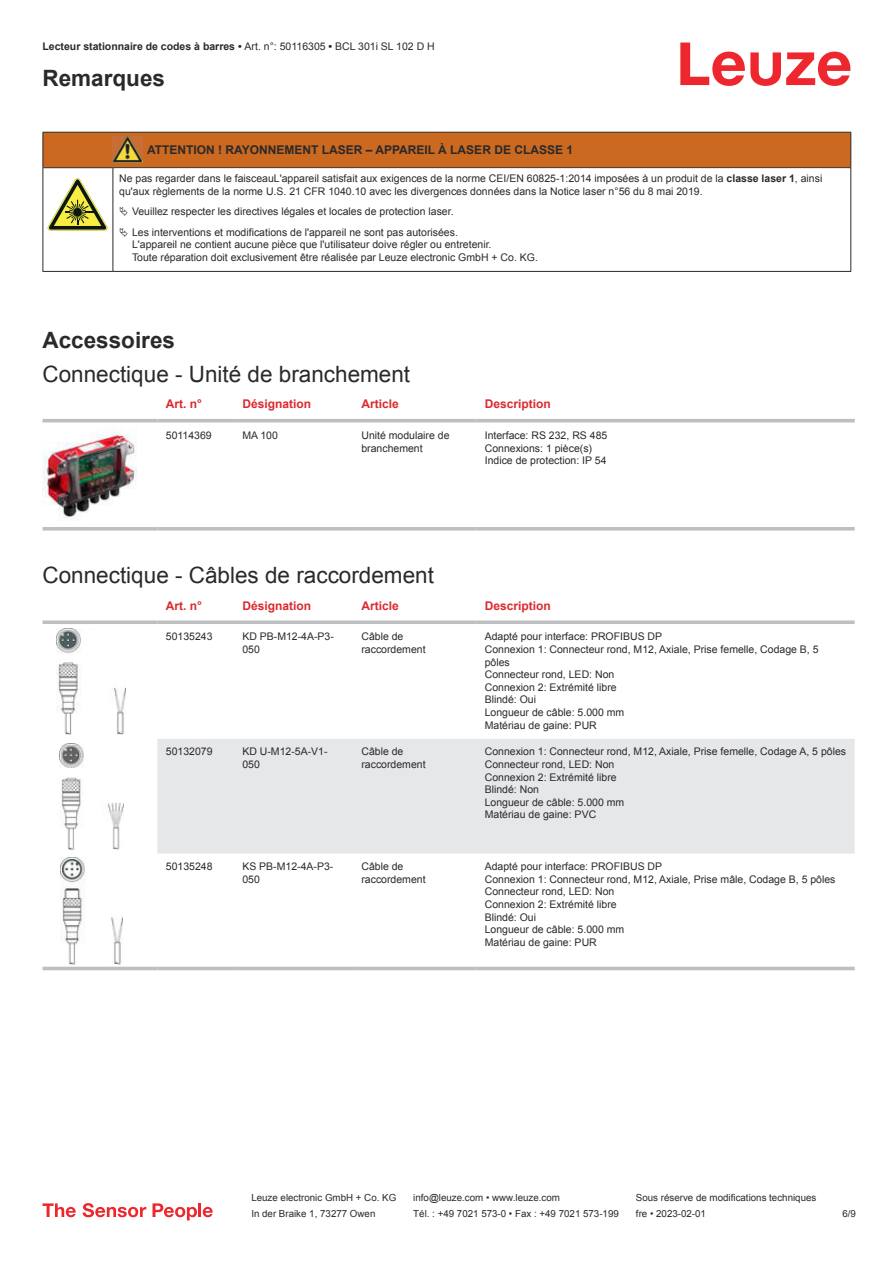
<style>
.page{position:relative;width:893px;height:1263px;background:#fff}
.page>*{position:absolute;margin:0;border:0;box-sizing:border-box;transform-origin:0 0}
.t1{font:22.5px "Arial";color:#2b292a}
.t2{font:700 22.5px "Arial";color:#2b292a}
.t3{font:700 12px "Arial";color:#db2a30}
.t4{font:700 12px "Arial";color:#2b292a}
.t5{font:10.5px/12.6px "Arial";color:#2b292a}
.t6{font:700 10.5px "Arial";color:#2b292a}
.t7{font:9.75px "Arial";color:#2b292a}
.s1{font-weight:400}
.s2{font-weight:700}
</style>
<div class="page">
<svg style="left:680px;top:43px;width:170px;height:43px"></svg>
<svg style="left:43px;top:422px;width:812px;height:1px"></svg>
<hr style="left:43px;top:419px;width:114px;height:3px;background:#bdbfc1">
<hr style="left:157px;top:419px;width:77px;height:3px;background:#bdbfc1">
<hr style="left:234px;top:419px;width:119px;height:3px;background:#bdbfc1">
<hr style="left:353px;top:419px;width:123px;height:3px;background:#bdbfc1">
<hr style="left:476px;top:419px;width:379px;height:3px;background:#bdbfc1">
<svg style="left:43px;top:527px;width:114px;height:4px"></svg>
<svg style="left:157px;top:527px;width:77px;height:4px"></svg>
<svg style="left:234px;top:527px;width:119px;height:4px"></svg>
<svg style="left:353px;top:527px;width:123px;height:4px"></svg>
<svg style="left:476px;top:527px;width:379px;height:4px;background:#c3c5c7"></svg>
<img style="left:43px;top:429px;width:94px;height:89px">
<svg style="left:43px;top:634px;width:812px;height:337px"></svg>
<div style="left:157px;top:739px;width:698px;height:115px;background:#e6e7e9"></div>
<svg style="left:43px;top:620px;width:114px;height:4px"></svg>
<svg style="left:157px;top:620px;width:77px;height:4px"></svg>
<svg style="left:234px;top:620px;width:119px;height:4px"></svg>
<svg style="left:353px;top:620px;width:123px;height:4px"></svg>
<svg style="left:476px;top:620px;width:379px;height:4px;background:#c4c6c8"></svg>
<hr style="left:43px;top:967px;width:114px;height:3px;background:#bdbfc1">
<hr style="left:157px;top:967px;width:77px;height:3px;background:#bdbfc1">
<hr style="left:234px;top:967px;width:119px;height:3px;background:#bdbfc1">
<hr style="left:353px;top:967px;width:123px;height:3px;background:#bdbfc1">
<hr style="left:476px;top:967px;width:379px;height:3px;background:#bdbfc1">
<img style="left:57px;top:628px;width:69px;height:107px">
<img style="left:59px;top:743px;width:65px;height:106px">
<img style="left:60px;top:858px;width:63px;height:106px">
<svg style="left:43px;top:1203px;width:33px;height:14px"></svg>
<svg style="left:83px;top:1203px;width:63px;height:14px"></svg>
<svg style="left:153px;top:1203px;width:44px;height:17px"></svg>
<hr style="left:198px;top:1203px;width:3px;height:14px;background:#ed272d">
<svg style="left:203px;top:1207px;width:10px;height:10px"></svg>
<div style="left:44px;top:133px;width:806px;height:34px;background:#ca691f"></div>
<svg style="left:44px;top:168px;width:806px;height:103px"></svg>
<hr style="left:43px;top:132px;width:70px;height:1px;background:#2b292a">
<hr style="left:43px;top:133px;width:1px;height:34px;background:#2b292a">
<hr style="left:43px;top:167px;width:70px;height:1px;background:#2b292a">
<hr style="left:113px;top:132px;width:30px;height:1px;background:#2b292a">
<hr style="left:113px;top:167px;width:30px;height:1px;background:#2b292a">
<hr style="left:143px;top:132px;width:708px;height:1px;background:#2b292a">
<hr style="left:850px;top:133px;width:1px;height:34px;background:#2b292a">
<hr style="left:143px;top:167px;width:708px;height:1px;background:#2b292a">
<hr style="left:43px;top:168px;width:1px;height:99px;background:#2b292a">
<hr style="left:113px;top:168px;width:1px;height:99px;background:#2b292a">
<hr style="left:850px;top:168px;width:1px;height:99px;background:#2b292a">
<hr style="left:43px;top:271px;width:70px;height:1px;background:#2b292a">
<hr style="left:113px;top:271px;width:30px;height:1px;background:#2b292a">
<hr style="left:143px;top:271px;width:708px;height:1px;background:#2b292a">
<img style="left:113px;top:136px;width:30px;height:27px">
<svg style="left:47px;top:178px;width:60px;height:53px"></svg>
<svg style="left:115px;top:169px;width:734px;height:98px"></svg>
<svg style="left:120px;top:207px;width:8px;height:9px"></svg>
<svg style="left:120px;top:227px;width:8px;height:10px"></svg>
<p class="t6" style="left:43px;top:43px;width:394px">Lecteur stationnaire de codes à barres • <span class="s1">Art. n°: 50116305</span> • <span class="s1">BCL 301i SL 102 D H</span></p>
<h1 class="t2" style="left:43px;top:70px;width:124px">Remarques</h1>
<p class="t4" style="left:147px;top:145px;width:427px">ATTENTION ! RAYONNEMENT LASER – APPAREIL À LASER DE CLASSE 1</p>
<p class="t5" style="left:119px;top:173px;width:705px">Ne pas regarder dans le faisceauL'appareil satisfait aux exigences de la norme CEI/EN 60825-1:2014 imposées à un produit de la <span class="s2">classe laser 1</span>, ainsi qu'aux règlements de la norme U.S. 21 CFR 1040.10 avec les divergences données dans la Notice laser n°56 du 8 mai 2019.</p>
<p class="t5" style="left:132px;top:202px;width:327px;line-height:20.2px">Veuillez respecter les directives légales et locales de protection laser.<br>Les interventions et modifications de l'appareil ne sont pas autorisées.</p>
<p class="t5" style="left:132px;top:239px;width:407px">L'appareil ne contient aucune pièce que l'utilisateur doive régler ou entretenir.<br>Toute réparation doit exclusivement être réalisée par Leuze electronic GmbH + Co. KG.</p>
<h1 class="t2" style="left:43px;top:332px;width:134px">Accessoires</h1>
<h1 class="t1" style="left:43px;top:365px;width:369px">Connectique - Unité de branchement</h1>
<p class="t3" style="left:166px;top:399px;width:38px">Art. n°</p>
<p class="t3" style="left:242px;top:399px;width:70px">Désignation</p>
<p class="t3" style="left:361px;top:399px;width:39px">Article</p>
<p class="t3" style="left:485px;top:399px;width:68px">Description</p>
<p class="t5" style="left:166px;top:430px;width:47px">50114369</p>
<p class="t5" style="left:242px;top:430px;width:37px">MA 100</p>
<p class="t5" style="left:361px;top:430px;width:90px">Unité modulaire de branchement</p>
<p class="t5" style="left:485px;top:430px;width:124px">Interface: RS 232, RS 485<br>Connexions: 1 pièce(s)<br>Indice de protection: IP 54</p>
<h1 class="t1" style="left:43px;top:567px;width:393px">Connectique - Câbles de raccordement</h1>
<p class="t3" style="left:166px;top:601px;width:38px">Art. n°</p>
<p class="t3" style="left:242px;top:601px;width:70px">Désignation</p>
<p class="t3" style="left:361px;top:601px;width:39px">Article</p>
<p class="t3" style="left:485px;top:601px;width:68px">Description</p>
<p class="t5" style="left:166px;top:631px;width:48px">50135243</p>
<p class="t5" style="left:242px;top:631px;width:93px">KD PB-M12-4A-P3-<br>050</p>
<p class="t5" style="left:361px;top:631px;width:66px">Câble de raccordement</p>
<p class="t5" style="left:485px;top:631px;width:335px">Adapté pour interface: PROFIBUS DP<br>Connexion 1: Connecteur rond, M12, Axiale, Prise femelle, Codage B, 5 pôles<br>Connecteur rond, LED: Non<br>Connexion 2: Extrémité libre<br>Blindé: Oui<br>Longueur de câble: 5.000 mm<br>Matériau de gaine: PUR</p>
<p class="t5" style="left:166px;top:746px;width:48px">50132079</p>
<p class="t5" style="left:242px;top:746px;width:87px">KD U-M12-5A-V1-<br>050</p>
<p class="t5" style="left:361px;top:746px;width:66px">Câble de raccordement</p>
<p class="t5" style="left:485px;top:746px;width:363px">Connexion 1: Connecteur rond, M12, Axiale, Prise femelle, Codage A, 5 pôles<br>Connecteur rond, LED: Non<br>Connexion 2: Extrémité libre<br>Blindé: Non<br>Longueur de câble: 5.000 mm<br>Matériau de gaine: PVC</p>
<p class="t5" style="left:166px;top:861px;width:48px">50135248</p>
<p class="t5" style="left:242px;top:861px;width:93px">KS PB-M12-4A-P3-<br>050</p>
<p class="t5" style="left:361px;top:861px;width:66px">Câble de raccordement</p>
<p class="t5" style="left:485px;top:861px;width:352px">Adapté pour interface: PROFIBUS DP<br>Connexion 1: Connecteur rond, M12, Axiale, Prise mâle, Codage B, 5 pôles<br>Connecteur rond, LED: Non<br>Connexion 2: Extrémité libre<br>Blindé: Oui<br>Longueur de câble: 5.000 mm<br>Matériau de gaine: PUR</p>
<p class="t7" style="left:251px;top:1194px;width:146px">Leuze electronic GmbH + Co. KG</p>
<p class="t7" style="left:413px;top:1194px;width:148px">info@leuze.com • www.leuze.com</p>
<p class="t7" style="left:636px;top:1194px;width:182px">Sous réserve de modifications techniques</p>
<p class="t7" style="left:251px;top:1210px;width:126px">In der Braike 1, 73277 Owen</p>
<p class="t7" style="left:413px;top:1210px;width:207px">Tél. : +49 7021 573-0 • Fax : +49 7021 573-199</p>
<p class="t7" style="left:636px;top:1210px;width:72px">fre • 2023-02-01</p>
<p class="t7" style="left:842px;top:1210px;width:15px">6 /9</p>
</div>
